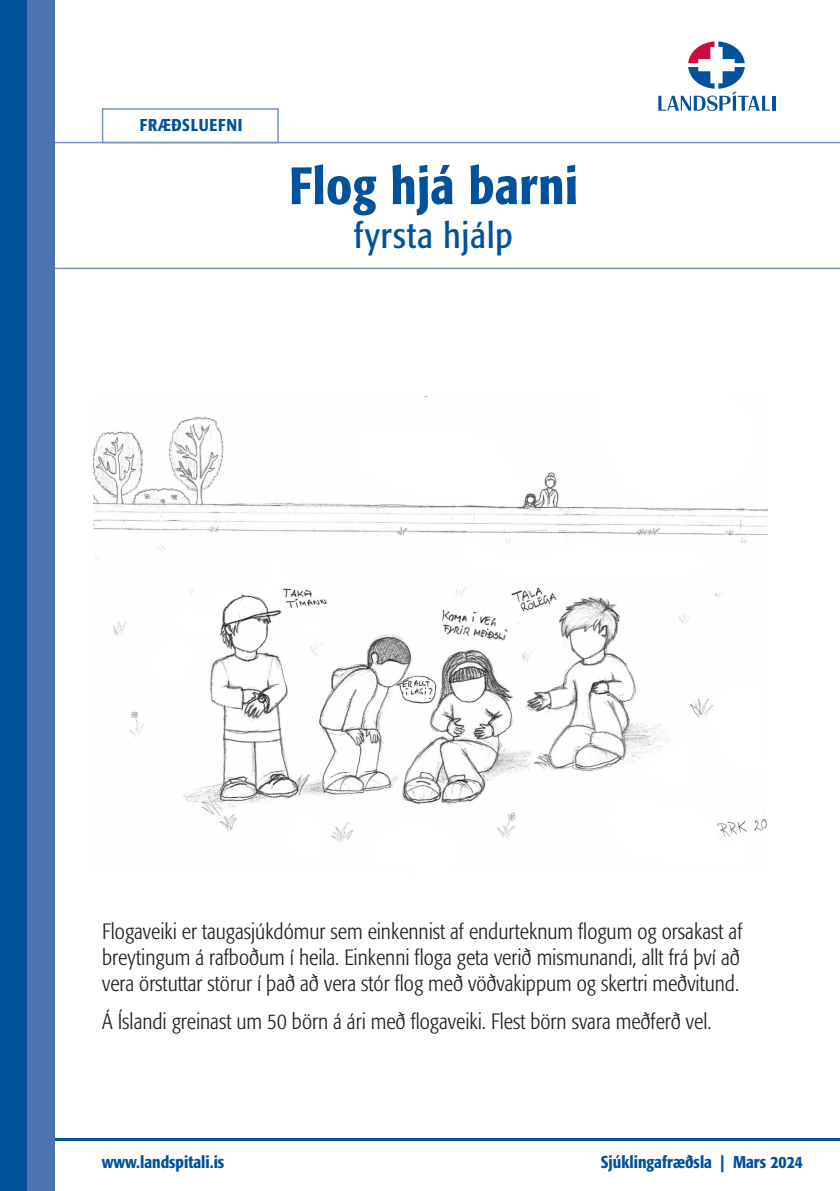
<style>
.page{position:relative;width:840px;height:1191px;background:#fff}
.page>*{position:absolute;margin:0;border:0;box-sizing:border-box;transform-origin:0 0}
.Fyrirsagnir_Bold_26{font:500 condensed 52px "Formata";letter-spacing:.01em;color:#01529b}
.Undirfyrirsögn_18{font:condensed 36px "Formata";letter-spacing:.03em;color:#01529b}
.Meginmál_formata_light{font:300 condensed 22px/26px "Formata";color:#231f20;text-align:justify}
.Meginmál_formata_light-2{font:500 condensed 17px "Formata";color:#01529b}
.Meginmál_formata_light-3{font:500 condensed 17px "Formata";letter-spacing:.05em;color:#01529b}
</style>
<div class="page">
<hr style="left:0;top:142px;width:839px;height:1px;background:#7b91c4">
<hr style="left:0;top:268px;width:839px;height:1px;background:#7b91c4">
<hr style="left:52px;top:1138px;width:787px;height:2px;background:#01529b">
<div style="left:0;top:0;width:27px;height:1191px;background:#01529b"></div>
<div style="left:27px;top:0;width:27px;height:1191px;background:#4e73b2"></div>
<div style="left:102px;top:108px;width:176px;height:35px;border:2px solid #7b91c4"></div>
<hr style="left:771px;top:96px;width:3px;height:15px;background:#01529b">
<svg style="left:658px;top:41px;width:111px;height:70px"></svg>
<img style="left:94px;top:396px;width:673px;height:446px">
<p class="Meginmál_formata_light-3" style="left:140px;top:115px;width:104px">FRÆÐSLUEFNI</p>
<p class="Fyrirsagnir_Bold_26" style="left:289px;top:154px;width:290px">Flog hjá barni</p>
<p class="Undirfyrirsögn_18" style="left:354px;top:214px;width:160px">fyrsta hjálp</p>
<p class="Meginmál_formata_light" style="left:102px;top:918px;width:641px">Flogaveiki er taugasjúkdómur sem einkennist af endurteknum flogum og orsakast af breytingum á rafboðum í heila. Einkenni floga geta verið mismunandi, allt frá því að vera örstuttar störur í það að vera stór flog með vöðvakippum og skertri meðvitund.</p>
<p class="Meginmál_formata_light" style="left:102px;top:1008px;width:610px">Á Íslandi greinast um 50 börn á ári með flogaveiki. Flest börn svara meðferð vel.</p>
<p class="Meginmál_formata_light-2" style="left:102px;top:1151px;width:124px">www.landspitali.is</p>
<p class="Meginmál_formata_light-2" style="left:600px;top:1151px;width:203px">Sjúklingafræðsla | Mars 2024</p>
</div>
